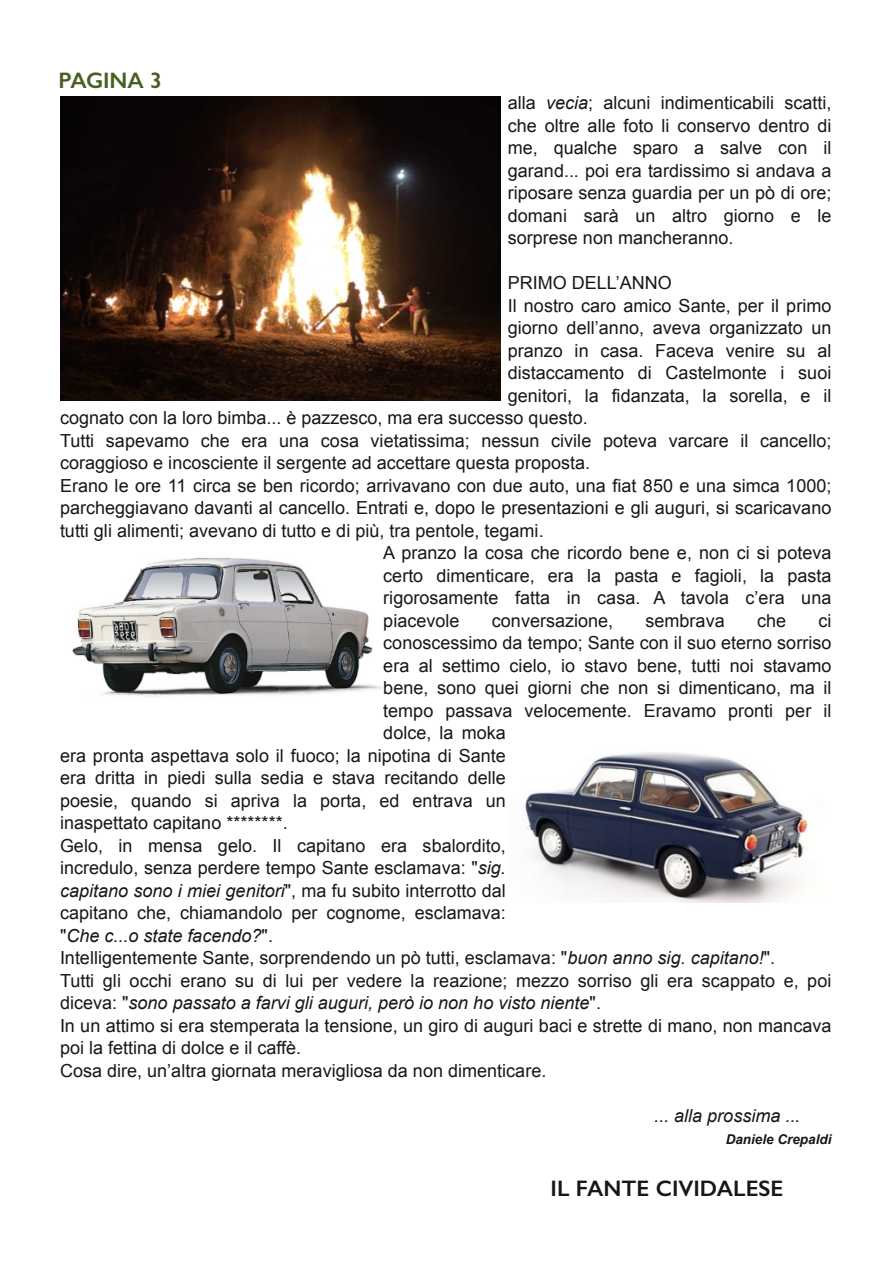
<style>
.page{position:relative;width:893px;height:1263px;background:#fff}
.page>*{position:absolute;margin:0;border:0;box-sizing:border-box;transform-origin:0 0}
.t1{font:600 22.5px "Gill Sans";color:#181715}
.t2{font:600 22.5px "Gill Sans";color:#495e22}
.t3{font:18px/22.5px "Arial";color:#181715;text-align:justify}
.t4{font:italic 18px "Arial";color:#181715}
.t5{font:italic 700 13.5px "Arial";color:#181715}
.s1{font-style:italic}
.s2{font-style:normal}
</style>
<div class="page">
<img style="left:72px;top:557px;width:311px;height:140px">
<img style="left:60px;top:96px;width:441px;height:304px">
<img style="left:525px;top:752px;width:283px;height:151px">
<p class="t2" style="left:58px;top:66px;width:105px">PAGINA 3</p>
<p class="t3" style="left:508px;top:92px;width:325px">alla <span class="s1">vecia</span>; alcuni indimenticabili scatti, che oltre alle foto li conservo dentro di me, qualche sparo a salve con il garand... poi era tardissimo si andava a riposare senza guardia per un pò di ore; domani sarà un altro giorno e le sorprese non mancheranno.</p>
<p class="t3" style="left:508px;top:272px;width:166px">PRIMO DELL’ANNO</p>
<p class="t3" style="left:508px;top:294px;width:325px">Il nostro caro amico Sante, per il primo</p>
<p class="t3" style="left:508px;top:317px;width:325px">giorno dell’anno, aveva organizzato un</p>
<p class="t3" style="left:508px;top:339px;width:325px">pranzo in casa. Faceva venire su al</p>
<p class="t3" style="left:508px;top:362px;width:325px">distaccamento di Castelmonte i suoi</p>
<p class="t3" style="left:508px;top:384px;width:325px">genitori, la fidanzata, la sorella, e il</p>
<p class="t3" style="left:60px;top:407px;width:529px">cognato con la loro bimba... è pazzesco, ma era successo questo.</p>
<p class="t3" style="left:60px;top:429px;width:773px">Tutti sapevamo che era una cosa vietatissima; nessun civile poteva varcare il cancello;</p>
<p class="t3" style="left:60px;top:452px;width:532px">coraggioso e incosciente il sergente ad accettare questa proposta.</p>
<p class="t3" style="left:60px;top:474px;width:773px">Erano le ore 11 circa se ben ricordo; arrivavano con due auto, una fiat 850 e una simca 1000;</p>
<p class="t3" style="left:60px;top:497px;width:773px">parcheggiavano davanti al cancello. Entrati e, dopo le presentazioni e gli auguri, si scaricavano</p>
<p class="t3" style="left:60px;top:519px;width:485px">tutti gli alimenti; avevano di tutto e di più, tra pentole, tegami.</p>
<p class="t3" style="left:383px;top:542px;width:450px">A pranzo la cosa che ricordo bene e, non ci si poteva</p>
<p class="t3" style="left:383px;top:564px;width:450px">certo dimenticare, era la pasta e fagioli, la pasta</p>
<p class="t3" style="left:383px;top:587px;width:450px">rigorosamente fatta in casa. A tavola c’era una</p>
<p class="t3" style="left:383px;top:609px;width:78px">piacevole</p>
<p class="t3" style="left:492px;top:609px;width:123px">conversazione,</p>
<p class="t3" style="left:645px;top:609px;width:81px">sembrava</p>
<p class="t3" style="left:757px;top:609px;width:31px">che</p>
<p class="t3" style="left:818px;top:609px;width:14px">ci</p>
<p class="t3" style="left:383px;top:632px;width:450px">conoscessimo da tempo; Sante con il suo eterno sorriso</p>
<p class="t3" style="left:383px;top:654px;width:450px">era al settimo cielo, io stavo bene, tutti noi stavamo</p>
<p class="t3" style="left:383px;top:677px;width:450px">bene, sono quei giorni che non si dimenticano, ma il</p>
<p class="t3" style="left:383px;top:699px;width:450px">tempo passava velocemente. Eravamo pronti per il</p>
<p class="t3" style="left:383px;top:722px;width:124px">dolce, la moka</p>
<p class="t3" style="left:60px;top:744px;width:447px">era pronta aspettava solo il fuoco; la nipotina di Sante</p>
<p class="t3" style="left:60px;top:767px;width:447px">era dritta in piedi sulla sedia e stava recitando delle</p>
<p class="t3" style="left:60px;top:789px;width:447px">poesie, quando si apriva la porta, ed entrava un</p>
<p class="t3" style="left:60px;top:812px;width:229px">inaspettato capitano ********.</p>
<p class="t3" style="left:60px;top:834px;width:447px">Gelo, in mensa gelo. Il capitano era sbalordito,</p>
<p class="t3" style="left:60px;top:857px;width:447px">incredulo, senza perdere tempo Sante esclamava: "<span class="s1">sig.</span></p>
<p class="t4" style="left:60px;top:880px;width:447px">capitano sono i miei genitori<span class="s2">", ma fu subito interrotto dal</span></p>
<p class="t3" style="left:60px;top:902px;width:447px">capitano che, chiamandolo per cognome, esclamava:</p>
<p class="t4" style="left:60px;top:925px;width:215px"><span class="s2">"</span>Che c...o state facendo?<span class="s2">".</span></p>
<p class="t3" style="left:60px;top:947px;width:717px">Intelligentemente Sante, sorprendendo un pò tutti, esclamava: "<span class="s1">buon anno sig. capitano!</span>".</p>
<p class="t3" style="left:60px;top:969px;width:773px">Tutti gli occhi erano su di lui per vedere la reazione; mezzo sorriso gli era scappato e, poi</p>
<p class="t4" style="left:60px;top:993px;width:542px"><span class="s2">diceva: "</span>sono passato a farvi gli auguri, però io non ho visto niente<span class="s2">".</span></p>
<p class="t3" style="left:60px;top:1014px;width:773px">In un attimo si era stemperata la tensione, un giro di auguri baci e strette di mano, non mancava</p>
<p class="t3" style="left:60px;top:1037px;width:243px">poi la fettina di dolce e il caffè.</p>
<p class="t3" style="left:60px;top:1059px;width:488px">Cosa dire, un’altra giornata meravigliosa da non dimenticare.</p>
<p class="t4" style="left:654px;top:1105px;width:147px">... alla prossima ...</p>
<p class="t5" style="left:726px;top:1132px;width:107px">Daniele Crepaldi</p>
<p class="t1" style="left:550px;top:1175px;width:234px">IL FANTE CIVIDALESE</p>
</div>
